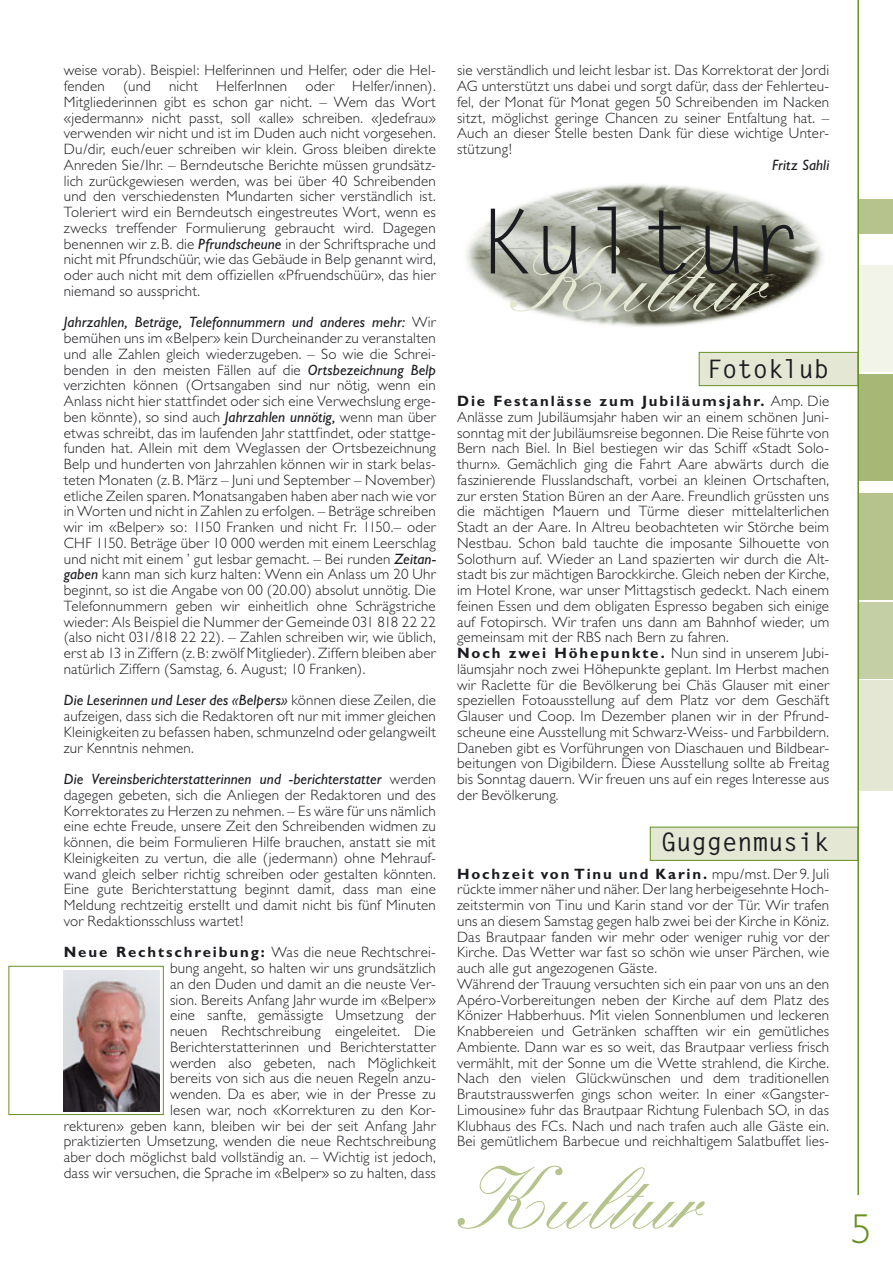
<style>
.page{position:relative;width:893px;height:1263px;background:#fff}
.page>*{position:absolute;margin:0;border:0;box-sizing:border-box;transform-origin:0 0}
.t1{font:500 90px "Kuenstler Script";color:#e3e7d3}
.t2{font:90px "Letter Gothic";color:#1b1c20}
.t3{font:500 85.95px "Kuenstler Script";color:#b6c38c}
.t4{font:300 42px "Gill Sans";color:#689122}
.t5{font:700 25.5px "Letter Gothic";color:#1b1c20}
.t6{font:300 15px/15.8px "Gill Sans";letter-spacing:.015em;color:#1b1c20;text-align:justify}
.t7{font:italic 15px "Gill Sans";letter-spacing:.015em;color:#1b1c20}
.s1{font-weight:400;font-style:italic}
.s2{font-weight:700}
</style>
<div class="page">
<div style="left:859px;top:200px;width:34px;height:34px;background:#b6c38c"></div>
<div style="left:859px;top:266px;width:34px;height:106px;background:#f2f4ea"></div>
<div style="left:859px;top:680px;width:34px;height:110px;background:#e3e7d3"></div>
<div style="left:859px;top:602px;width:34px;height:76px;background:#c5cfa5"></div>
<div style="left:859px;top:374px;width:34px;height:106px;background:#a7b876"></div>
<div style="left:859px;top:493px;width:34px;height:107px;background:#b6c38c"></div>
<hr style="left:857px;top:0;width:2px;height:1195px;background:#689122">
<div style="left:650px;top:827px;width:208px;height:33px;background:#e3e7d3"></div>
<div style="left:650px;top:827px;width:208px;height:34px;border:1px solid #689122"></div>
<div style="left:699px;top:352px;width:159px;height:34px;background:#e3e7d3"></div>
<div style="left:699px;top:352px;width:159px;height:34px;border:1px solid #689122"></div>
<img style="left:466px;top:184px;width:357px;height:143px">
<div style="left:9px;top:966px;width:155px;height:149px;border:1px solid #689122"></div>
<img style="left:64px;top:970px;width:95px;height:141px">
<p class="t6" style="left:64px;top:64px;width:374px">weise vorab). Beispiel: Helferinnen und Helfer, oder die Hel&shy;fenden (und nicht HelferInnen oder Helfer/innen).<br>Mitgliederinnen gibt es schon gar nicht. – Wem das Wort «jedermann» nicht passt, soll «alle» schreiben. «Jedefrau» verwenden wir nicht und ist im Duden auch nicht vorgesehen.<br>Du/dir, euch/euer schreiben wir klein. Gross bleiben direkte Anreden Sie/Ihr. – Berndeutsche Berichte müssen grundsätz&shy;lich zurückgewiesen werden, was bei über 40 Schreibenden und den verschiedensten Mundarten sicher verständlich ist.<br>Toleriert wird ein Berndeutsch eingestreutes Wort, wenn es zwecks treffender Formulierung gebraucht wird. Dagegen benennen wir z. B. die <span class="s1">Pfrundscheune</span> in der Schriftsprache und nicht mit Pfrundschüür, wie das Gebäude in Belp genannt wird, oder auch nicht mit dem offiziellen «Pfruendschüür», das hier niemand so ausspricht.</p>
<p class="t6" style="left:64px;top:316px;width:374px"><span class="s1">Jahrzahlen, Beträge, Telefonnummern und anderes mehr:</span> Wir bemühen uns im «Belper» kein Durcheinander zu veranstalten und alle Zahlen gleich wiederzugeben. – So wie die Schrei&shy;benden in den meisten Fällen auf die <span class="s1">Ortsbezeichnung Belp </span>verzichten können (Ortsangaben sind nur nötig, wenn ein Anlass nicht hier stattfindet oder sich eine Verwechslung erge&shy;ben könnte), so sind auch <span class="s1">Jahrzahlen unnötig,</span> wenn man über etwas schreibt, das im laufenden Jahr stattfindet, oder stattge&shy;funden hat. Allein mit dem Weglassen der Ortsbezeichnung Belp und hunderten von Jahrzahlen können wir in stark belas&shy;teten Monaten (z. B. März – Juni und September – November) etliche Zeilen sparen. Monatsangaben haben aber nach wie vor in Worten und nicht in Zahlen zu erfolgen. – Beträge schreiben wir im «Belper» so: 1150 Franken und nicht Fr. 1150.– oder CHF 1150. Beträge über 10 000 werden mit einem Leerschlag und nicht mit einem ’ gut lesbar gemacht. – Bei runden <span class="s1">Zeitan&shy;gaben</span> kann man sich kurz halten: Wenn ein Anlass um 20 Uhr beginnt, so ist die Angabe von 00 (20.00) absolut unnötig. Die Telefonnummern geben wir einheitlich ohne Schrägstriche wieder: Als Beispiel die Nummer der Gemeinde 031 818 22 22 (also nicht 031/818 22 22). – Zahlen schreiben wir, wie üblich, erst ab 13 in Ziffern (z. B: zwölf Mitglieder). Ziffern bleiben aber natürlich Ziffern (Samstag, 6. August; 10 Franken).</p>
<p class="t6" style="left:64px;top:694px;width:374px"><span class="s1">Die Leserinnen und Leser des «Belpers»</span> können diese Zeilen, die aufzeigen, dass sich die Redaktoren oft nur mit immer gleichen Kleinigkeiten zu befassen haben, schmunzelnd oder gelangweilt zur Kenntnis nehmen.</p>
<p class="t6" style="left:64px;top:773px;width:374px"><span class="s1">Die Vereinsberichterstatterinnen und -berichterstatter</span> werden dagegen gebeten, sich die Anliegen der Redaktoren und des Korrektorates zu Herzen zu nehmen. – Es wäre für uns nämlich eine echte Freude, unsere Zeit den Schreibenden widmen zu können, die beim Formulieren Hilfe brauchen, anstatt sie mit Kleinigkeiten zu vertun, die alle (jedermann) ohne Mehrauf&shy;wand gleich selber richtig schreiben oder gestalten könnten.<br>Eine gute Berichterstattung beginnt damit, dass man eine Meldung rechtzeitig erstellt und damit nicht bis fünf Minuten vor Redaktionsschluss wartet!</p>
<p class="t6" style="left:64px;top:946px;width:374px;text-align:right"><span class="s2">Neue Rechtschreibung:</span> Was die neue Rechtschrei&shy;bung angeht, so halten wir uns grundsätzlich<br>an den Duden und damit an die neuste Ver-<br>sion. Bereits Anfang Jahr wurde im «Belper»<br>eine sanfte, gemässigte Umsetzung der<br>neuen Rechtschreibung eingeleitet. Die Berichterstatterinnen und Berichterstatter<br>werden also gebeten, nach Möglichkeit<br>bereits von sich aus die neuen Regeln anzu-<br>wenden. Da es aber, wie in der Presse zu<br>lesen war, noch «Korrekturen zu den Kor-<br>rekturen» geben kann, bleiben wir bei der seit Anfang Jahr praktizierten Umsetzung, wenden die neue Rechtschreibung aber doch möglichst bald vollständig an. – Wichtig ist jedoch, dass wir versuchen, die Sprache im «Belper» so zu halten, dass</p>
<p class="t6" style="left:457px;top:64px;width:374px">sie verständlich und leicht lesbar ist. Das Korrektorat der Jordi AG unterstützt uns dabei und sorgt dafür, dass der Fehlerteu&shy;fel, der Monat für Monat gegen 50 Schreibenden im Nacken sitzt, möglichst geringe Chancen zu seiner Entfaltung hat. – Auch an dieser Stelle besten Dank für diese wichtige Unter&shy;stützung!</p>
<p class="t7" style="left:772px;top:160px;width:59px">Fritz Sahli</p>
<h1 class="t2" style="left:478px;top:207px;width:325px">Kultur</h1>
<h1 class="t1" style="left:509px;top:255px;width:255px">Kultur</h1>
<h3 class="t5" style="left:707px;top:359px;width:124px">Fotoklub</h3>
<p class="t6" style="left:457px;top:395px;width:374px;text-align:left"><span class="s2">Die Festanlässe zum Jubiläumsjahr.</span> Amp. Die Anlässe zum Jubiläumsjahr haben wir an einem schönen Juni&shy;sonntag mit der Jubiläumsreise begonnen. Die Reise führte von Bern nach Biel. In Biel bestiegen wir das Schiff «Stadt Solo&shy;thurn». Gemächlich ging die Fahrt Aare abwärts durch die faszinierende Flusslandschaft, vorbei an kleinen Ortschaften, zur ersten Station Büren an der Aare. Freundlich grüssten uns die mächtigen Mauern und Türme dieser mittelalterlichen Stadt an der Aare. In Altreu beobachteten wir Störche beim Nestbau. Schon bald tauchte die imposante Silhouette von Solothurn auf. Wieder an Land spazierten wir durch die Alt&shy;stadt bis zur mächtigen Barockkirche. Gleich neben der Kirche, im Hotel Krone, war unser Mittagstisch gedeckt. Nach einem feinen Essen und dem obligaten Espresso begaben sich einige auf Fotopirsch. Wir trafen uns dann am Bahnhof wieder, um gemeinsam mit der RBS nach Bern zu fahren.<br><span class="s2">Noch zwei Höhepunkte.</span> Nun sind in unserem Jubi&shy;läumsjahr noch zwei Höhepunkte geplant. Im Herbst machen wir Raclette für die Bevölkerung bei Chäs Glauser mit einer speziellen Fotoausstellung auf dem Platz vor dem Geschäft Glauser und Coop. Im Dezember planen wir in der Pfrund&shy;scheune eine Ausstellung mit Schwarz-Weiss- und Farbbildern.<br>Daneben gibt es Vorführungen von Diaschauen und Bildbear&shy;beitungen von Digibildern. Diese Ausstellung sollte ab Freitag bis Sonntag dauern. Wir freuen uns auf ein reges Interesse aus der Bevölkerung.</p>
<h3 class="t5" style="left:661px;top:832px;width:170px">Guggenmusik</h3>
<p class="t6" style="left:457px;top:867px;width:374px;text-align:left"><span class="s2">Hochzeit von Tinu und Karin.</span> mpu/mst. Der 9. Juli rückte immer näher und näher. Der lang herbeigesehnte Hoch&shy;zeitstermin von Tinu und Karin stand vor der Tür. Wir trafen uns an diesem Samstag gegen halb zwei bei der Kirche in Köniz.<br>Das Brautpaar fanden wir mehr oder weniger ruhig vor der Kirche. Das Wetter war fast so schön wie unser Pärchen, wie auch alle gut angezogenen Gäste.<br>Während der Trauung versuchten sich ein paar von uns an den Apéro-Vorbereitungen neben der Kirche auf dem Platz des Könizer Habberhuus. Mit vielen Sonnenblumen und leckeren Knabbereien und Getränken schafften wir ein gemütliches Ambiente. Dann war es so weit, das Brautpaar verliess frisch vermählt, mit der Sonne um die Wette strahlend, die Kirche.<br>Nach den vielen Glückwünschen und dem traditionellen Brautstrausswerfen gings schon weiter. In einer «Gangster-Limousine» fuhr das Brautpaar Richtung Fulenbach SO, in das Klubhaus des FCs. Nach und nach trafen auch alle Gäste ein.<br>Bei gemütlichem Barbecue und reichhaltigem Salatbuffet lies-</p>
<h2 class="t3" style="left:457px;top:1175px;width:244px">Kultur</h2>
<h3 class="t4" style="left:851px;top:1215px;width:22px">5</h3>
</div>
